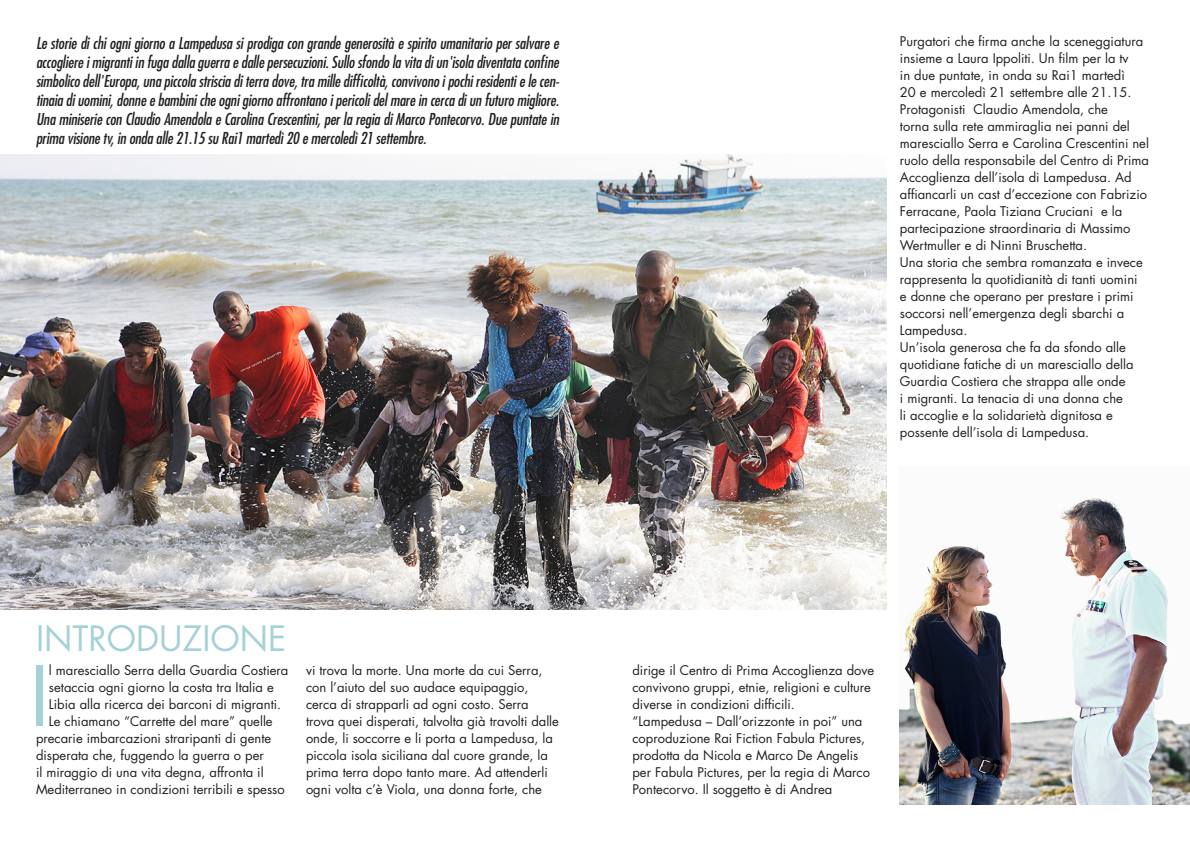
<style>
.page{position:relative;width:1190px;height:841px;background:#fff}
.page>*{position:absolute;margin:0;border:0;box-sizing:border-box;transform-origin:0 0}
.t1{font:80.6px "Futura";color:#a5d2d7}
.t2{font:34px "Futura";color:#a5d2d7}
.t3{font:italic condensed 16px/19px "Futura";letter-spacing:-.01em;color:#231f20;text-align:justify}
.t4{font:13px/17px "Futura";color:#231f20}
</style>
<div class="page">
<img style="left:0;top:155px;width:886px;height:455px">
<img style="left:900px;top:497px;width:290px;height:308px">
<p class="t3" style="left:36px;top:33px;width:525px">Le storie di chi ogni giorno a Lampedusa si prodiga con grande generosità e spirito umanitario per salvare e accogliere i migranti in fuga dalla guerra e dalle persecuzioni. Sullo sfondo la vita di un'isola diventata confine simbolico dell'Europa, una piccola striscia di terra dove, tra mille difficoltà, convivono i pochi residenti e le cen&shy;tinaia di uomini, donne e bambini che ogni giorno affrontano i pericoli del mare in cerca di un futuro migliore.<br>Una miniserie con Claudio Amendola e Carolina Crescentini, per la regia di Marco Pontecorvo. Due puntate in prima visione tv, in onda alle 21.15 su Rai1 martedì 20 e mercoledì 21 settembre.</p>
<p class="t4" style="left:900px;top:33px;width:251px">Purgatori che firma anche la sceneggiatura insieme a Laura Ippoliti. Un film per la tv<br>in due puntate, in onda su Rai1 martedì<br>20 e mercoledì 21 settembre alle 21.15.<br>Protagonisti Claudio Amendola, che<br>torna sulla rete ammiraglia nei panni del maresciallo Serra e Carolina Crescentini nel ruolo della responsabile del Centro di Prima Accoglienza dell’isola di Lampedusa. Ad affiancarli un cast d’eccezione con Fabrizio Ferracane, Paola Tiziana Cruciani e la partecipazione straordinaria di Massimo Wertmuller e di Ninni Bruschetta.</p>
<p class="t4" style="left:900px;top:254px;width:244px">Una storia che sembra romanzata e invece rappresenta la quotidianità di tanti uomini e donne che operano per prestare i primi soccorsi nell’emergenza degli sbarchi a Lampedusa.</p>
<p class="t4" style="left:900px;top:339px;width:235px">Un’isola generosa che fa da sfondo alle quotidiane fatiche di un maresciallo della Guardia Costiera che strappa alle onde<br>i migranti. La tenacia di una donna che<br>li accoglie e la solidarietà dignitosa e possente dell’isola di Lampedusa.</p>
<p class="t2" style="left:36px;top:616px;width:252px">INTRODUZIONE</p>
<p class="t1" style="left:30px;top:644px;width:21px">I</p>
<p class="t4" style="left:49px;top:661px;width:241px">l maresciallo Serra della Guardia Costiera</p>
<p class="t4" style="left:49px;top:678px;width:226px">setaccia ogni giorno la costa tra Italia e</p>
<p class="t4" style="left:49px;top:695px;width:234px">Libia alla ricerca dei barconi di migranti.</p>
<p class="t4" style="left:49px;top:712px;width:225px">Le chiamano “Carrette del mare” quelle</p>
<p class="t4" style="left:36px;top:729px;width:237px">precarie imbarcazioni straripanti di gente</p>
<p class="t4" style="left:36px;top:746px;width:229px">disperata che, fuggendo la guerra o per</p>
<p class="t4" style="left:36px;top:763px;width:229px">il miraggio di una vita degna, affronta il</p>
<p class="t4" style="left:36px;top:780px;width:250px">Mediterraneo in condizioni terribili e spesso</p>
<p class="t4" style="left:306px;top:661px;width:255px">vi trova la morte. Una morte da cui Serra, con l’aiuto del suo audace equipaggio, cerca di strapparli ad ogni costo. Serra trova quei disperati, talvolta già travolti dalle onde, li soccorre e li porta a Lampedusa, la piccola isola siciliana dal cuore grande, la prima terra dopo tanto mare. Ad attenderli ogni volta c’è Viola, una donna forte, che</p>
<p class="t4" style="left:632px;top:661px;width:243px">dirige il Centro di Prima Accoglienza dove convivono gruppi, etnie, religioni e culture diverse in condizioni difficili.</p>
<p class="t4" style="left:632px;top:712px;width:239px">“Lampedusa – Dall’orizzonte in poi” una coproduzione Rai Fiction Fabula Pictures, prodotta da Nicola e Marco De Angelis per Fabula Pictures, per la regia di Marco Pontecorvo. Il soggetto è di Andrea</p>
</div>
